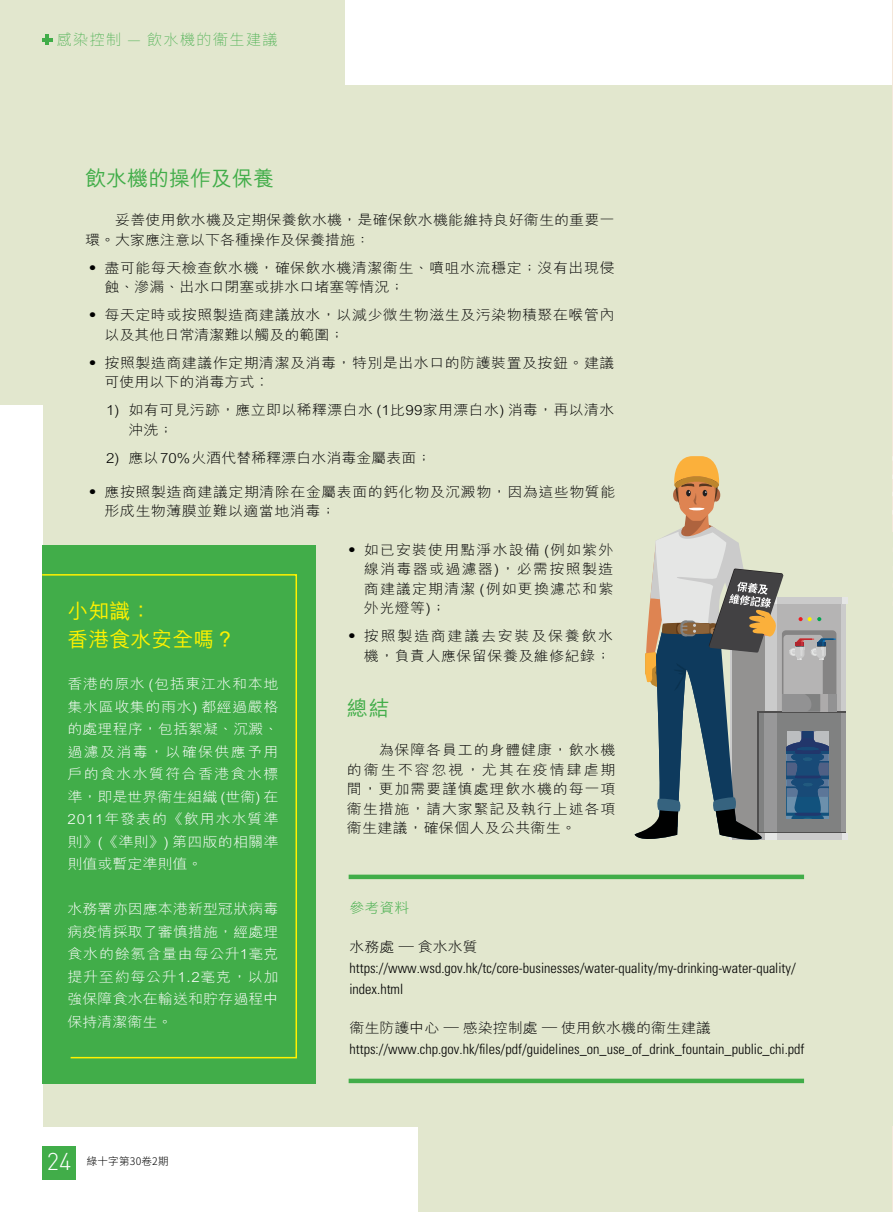
<style>
.page{position:relative;width:893px;height:1212px;background:#fff}
.page>*{position:absolute;margin:0;border:0;box-sizing:border-box;transform-origin:0 0}
.t1{font:300 24px "DIN";color:#fff}
.t2{font:500 21px/28.5px "M Hei HK";color:#fff200}
.t3{font:500 21px "M Hei HK";color:#41ad49}
.t4{font:100 15px "Noto Sans CJ Ktc";letter-spacing:.1em;color:#41ad49}
.t5{font:300 condensed 14.25px/21px "Univers";color:#000}
.t6{font:300 13.95px/19.5px "M Hei HK";letter-spacing:.03em;color:#000;scale:1.08 1}
.t7{font:300 13.95px/22.5px "M Hei HK";letter-spacing:.015em;color:#fff;text-align:justify;scale:1.08 1}
.t8{font:300 13.95px/19.5px "M Hei HK";letter-spacing:.01em;color:#000;scale:1.08 1}
.t9{font:300 13.95px "M Hei HK";color:#000;scale:1.08 1}
.t10{font:300 13.95px/19.5px "M Hei HK";letter-spacing:.115em;color:#000;text-align:right;scale:1.08 1}
.t11{font:300 13.95px "M Hei HK";color:#41ad49;scale:1.08 1}
.t12{font:300 10.5px "Noto Sans CJ Ktc";letter-spacing:.025em;color:#000}
</style>
<div class="page">
<div style="left:0;top:85px;width:893px;height:1042px;background:#e2e7ce"></div>
<div style="left:418px;top:1107px;width:475px;height:105px;background:#e2e7ce"></div>
<div style="left:0;top:0;width:344px;height:105px;background:#e2e7ce"></div>
<div style="left:0;top:405px;width:42px;height:729px;background:#fff"></div>
<div style="left:42px;top:545px;width:273px;height:538px;background:#41ad49"></div>
<svg style="left:42px;top:574px;width:255px;height:485px"></svg>
<div style="left:349px;top:874px;width:455px;height:5px;background:#41ad49"></div>
<div style="left:349px;top:1078px;width:455px;height:5px;background:#41ad49"></div>
<svg style="left:836px;top:603px;width:5px;height:108px"></svg>
<div style="left:841px;top:601px;width:5px;height:110px;background:#cbcbcb"></div>
<div style="left:759px;top:713px;width:87px;height:118px;background:#808181"></div>
<div style="left:841px;top:713px;width:5px;height:118px;background:#989899"></div>
<div style="left:730px;top:597px;width:118px;height:6px;background:#cbcbcb"></div>
<svg style="left:843px;top:597px;width:5px;height:6px"></svg>
<div style="left:733px;top:833px;width:115px;height:7px;background:#cbcbcb"></div>
<svg style="left:843px;top:833px;width:5px;height:7px"></svg>
<svg style="left:635px;top:456px;width:201px;height:384px"></svg>
<hr style="left:892px;top:1127px;width:1px;height:85px;background:#f4e7da">
<svg style="left:46px;top:34px;width:3px;height:11px"></svg>
<hr style="left:42px;top:38px;width:11px;height:4px;background:#41ad49">
<div style="left:42px;top:1146px;width:34px;height:33px;background:#41ad49"></div>
<hr style="left:892px;top:0;width:1px;height:531px;background:#f4e7da">
<p class="t4" style="left:57px;top:31px;width:222px">感染控制 — 飲水機的衞生建議</p>
<h2 class="t3" style="left:85px;top:163px;width:190px">飲水機的操作及保養</h2>
<p class="t8" style="left:85px;top:210px;width:492px;text-indent:30px">妥善使用飲水機及定期保養飲水機，是確保飲水機能維持良好衞生的重要一環。大家應注意以下各種操作及保養措施：</p>
<p class="t6" style="left:105px;top:257px;width:474px;text-indent:-20px">• 盡可能每天檢查飲水機，確保飲水機清潔衞生、噴咀水流穩定；沒有出現侵蝕、滲漏、出水口閉塞或排水口堵塞等情況；</p>
<p class="t6" style="left:105px;top:305px;width:474px;text-indent:-20px">• 每天定時或按照製造商建議放水，以減少微生物滋生及污染物積聚在喉管內以及其他日常清潔難以觸及的範圍；</p>
<p class="t6" style="left:105px;top:352px;width:474px;text-indent:-20px">• 按照製造商建議作定期清潔及消毒，特別是出水口的防護裝置及按鈕。建議可使用以下的消毒方式︰</p>
<p class="t6" style="left:129px;top:400px;width:451px;text-indent:-22px">1) 如有可見污跡，應立即以稀釋漂白水 (1比99家用漂白水) 消毒，再以清水沖洗；</p>
<p class="t9" style="left:106px;top:448px;width:303px">2) 應以70%火酒代替稀釋漂白水消毒金屬表面；</p>
<p class="t6" style="left:105px;top:481px;width:475px;text-indent:-20px">• 應按照製造商建議定期清除在金屬表面的鈣化物及沉澱物，因為這些物質能形成生物薄膜並難以適當地消毒；</p>
<h2 class="t2" style="left:68px;top:595px;width:169px">小知識：<br>香港食水安全嗎？</h2>
<p class="t7" style="left:68px;top:672px;width:197px">香港的原水 (包括東江水和本地集水區收集的雨水) 都經過嚴格的處理程序，包括絮凝、沉澱、過濾及消毒，以確保供應予用戶的食水水質符合香港食水標準，即是世界衞生組織 (世衞) 在2011年發表的《飲用水水質準則》(《準則》) 第四版的相關準則值或暫定準則值。</p>
<p class="t7" style="left:68px;top:897px;width:197px">水務署亦因應本港新型冠狀病毒病疫情採取了審慎措施，經處理食水的餘氯含量由每公升1毫克提升至約每公升1.2毫克，以加強保障食水在輸送和貯存過程中保持清潔衞生。</p>
<h1 class="t1" style="left:47px;top:1146px;width:26px">24</h1>
<p class="t12" style="left:87px;top:1155px;width:83px">綠十字第30卷2期</p>
<p class="t6" style="left:364px;top:539px;width:232px;text-align:justify;text-indent:-20px">• 如已安裝使用點淨水設備 (例如紫外線消毒器或過濾器)，必需按照製造商建議定期清潔 (例如更換濾芯和紫外光燈等)；</p>
<p class="t10" style="left:344px;top:626px;width:250px">• 按照製造商建議去安裝及保養飲水機，負責人應保留保養及維修紀錄；</p>
<h2 class="t3" style="left:347px;top:693px;width:44px">總結</h2>
<p class="t6" style="left:347px;top:740px;width:250px;text-align:justify;text-indent:32px">為保障各員工的身體健康，飲水機的衞生不容忽視，尤其在疫情肆虐期間，更加需要謹慎處理飲水機的每一項衞生措施，請大家緊記及執行上述各項衞生建議，確保個人及公共衞生。</p>
<p class="t11" style="left:349px;top:898px;width:57px">參考資料</p>
<p class="t6" style="left:349px;top:937px;width:120px">水務處 — 食水水質</p>
<p class="t5" style="left:349px;top:958px;width:448px">https://www.wsd.gov.hk/tc/core-businesses/water-quality/my-drinking-water-quality/ index.html</p>
<p class="t9" style="left:349px;top:1018px;width:336px">衞生防護中心 — 感染控制處 — 使用飲水機的衞生建議</p>
<p class="t5" style="left:349px;top:1039px;width:456px">https://www.chp.gov.hk/files/pdf/guidelines_on_use_of_drink_fountain_public_chi.pdf</p>
</div>
